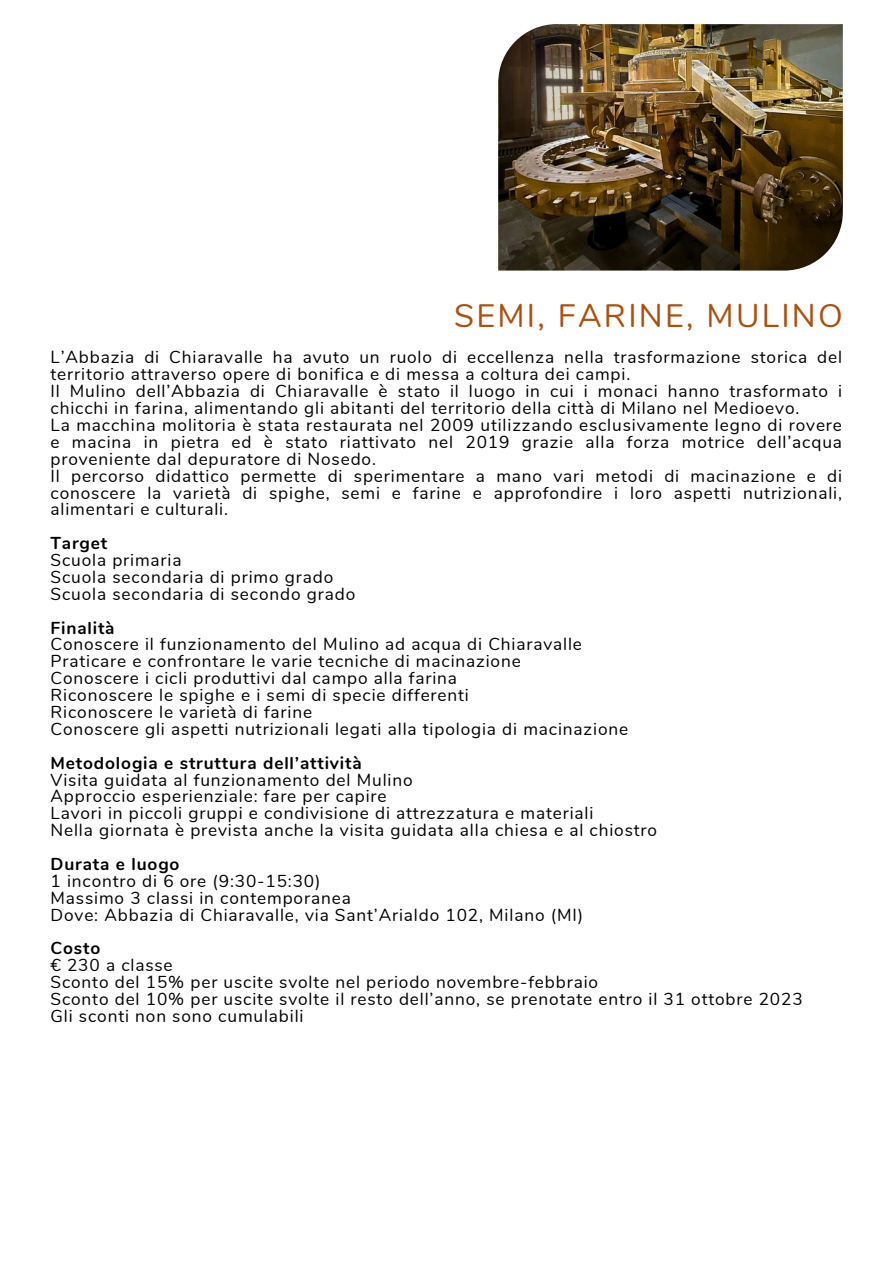
<style>
.page{position:relative;width:893px;height:1264px;background:#fff}
.page>*{position:absolute;margin:0;border:0;box-sizing:border-box;transform-origin:0 0}
.t1{font:32.4px "Nunito";letter-spacing:.07em;color:#ad4f0d}
.t2{font:17.25px/16.8px "Nunito";letter-spacing:.05em;color:#000}
.t3{font:700 17.25px "Nunito";letter-spacing:.05em;color:#000}
</style>
<div class="page">
<img style="left:498px;top:24px;width:344px;height:246px">
<p class="t1" style="left:454px;top:295px;width:390px">SEMI, FARINE, MULINO</p>
<p class="t2" style="left:51px;top:349px;width:792px">L’Abbazia di Chiaravalle ha avuto un ruolo di eccellenza nella trasformazione storica del territorio attraverso opere di bonifica e di messa a coltura dei campi.</p>
<p class="t2" style="left:51px;top:383px;width:792px">Il Mulino dell’Abbazia di Chiaravalle è stato il luogo in cui i monaci hanno trasformato i chicchi in farina, alimentando gli abitanti del territorio della città di Milano nel Medioevo.</p>
<p class="t2" style="left:51px;top:417px;width:792px;text-align:justify">La macchina molitoria è stata restaurata nel 2009 utilizzando esclusivamente legno di rovere e macina in pietra ed è stato riattivato nel 2019 grazie alla forza motrice dell’acqua proveniente dal depuratore di Nosedo.</p>
<p class="t2" style="left:51px;top:467px;width:792px;text-align:justify">Il percorso didattico permette di sperimentare a mano vari metodi di macinazione e di conoscere la varietà di spighe, semi e farine e approfondire i loro aspetti nutrizionali, alimentari e culturali.</p>
<p class="t3" style="left:51px;top:531px;width:58px">Target</p>
<p class="t2" style="left:51px;top:552px;width:132px">Scuola primaria</p>
<p class="t2" style="left:51px;top:569px;width:284px">Scuola secondaria di primo grado</p>
<p class="t2" style="left:51px;top:585px;width:306px">Scuola secondaria di secondo grado</p>
<p class="t3" style="left:51px;top:616px;width:66px">Finalità</p>
<p class="t2" style="left:51px;top:636px;width:533px">Conoscere il funzionamento del Mulino ad acqua di Chiaravalle</p>
<p class="t2" style="left:51px;top:653px;width:471px">Praticare e confrontare le varie tecniche di macinazione</p>
<p class="t2" style="left:51px;top:670px;width:408px">Conoscere i cicli produttivi dal campo alla farina</p>
<p class="t2" style="left:51px;top:687px;width:420px">Riconoscere le spighe e i semi di specie differenti</p>
<p class="t2" style="left:51px;top:704px;width:263px">Riconoscere le varietà di farine</p>
<p class="t2" style="left:51px;top:720px;width:579px">Conoscere gli aspetti nutrizionali legati alla tipologia di macinazione</p>
<p class="t3" style="left:51px;top:751px;width:312px">Metodologia e struttura dell’attività</p>
<p class="t2" style="left:51px;top:771px;width:363px">Visita guidata al funzionamento del Mulino</p>
<p class="t2" style="left:51px;top:788px;width:337px">Approccio esperienziale: fare per capire</p>
<p class="t2" style="left:51px;top:805px;width:544px">Lavori in piccoli gruppi e condivisione di attrezzatura e materiali</p>
<p class="t2" style="left:51px;top:822px;width:608px">Nella giornata è prevista anche la visita guidata alla chiesa e al chiostro</p>
<p class="t3" style="left:51px;top:852px;width:130px">Durata e luogo</p>
<p class="t2" style="left:51px;top:872px;width:271px">1 incontro di 6 ore (9:30-15:30)</p>
<p class="t2" style="left:51px;top:889px;width:302px">Massimo 3 classi in contemporanea</p>
<p class="t2" style="left:51px;top:906px;width:534px">Dove: Abbazia di Chiaravalle, via Sant’Arialdo 102, Milano (MI)</p>
<p class="t3" style="left:51px;top:936px;width:51px">Costo</p>
<p class="t2" style="left:51px;top:957px;width:124px">€ 230 a classe</p>
<p class="t2" style="left:51px;top:974px;width:549px">Sconto del 15% per uscite svolte nel periodo novembre-febbraio</p>
<p class="t2" style="left:51px;top:990px;width:753px">Sconto del 10% per uscite svolte il resto dell’anno, se prenotate entro il 31 ottobre 2023</p>
<p class="t2" style="left:51px;top:1007px;width:254px">Gli sconti non sono cumulabili</p>
</div>
